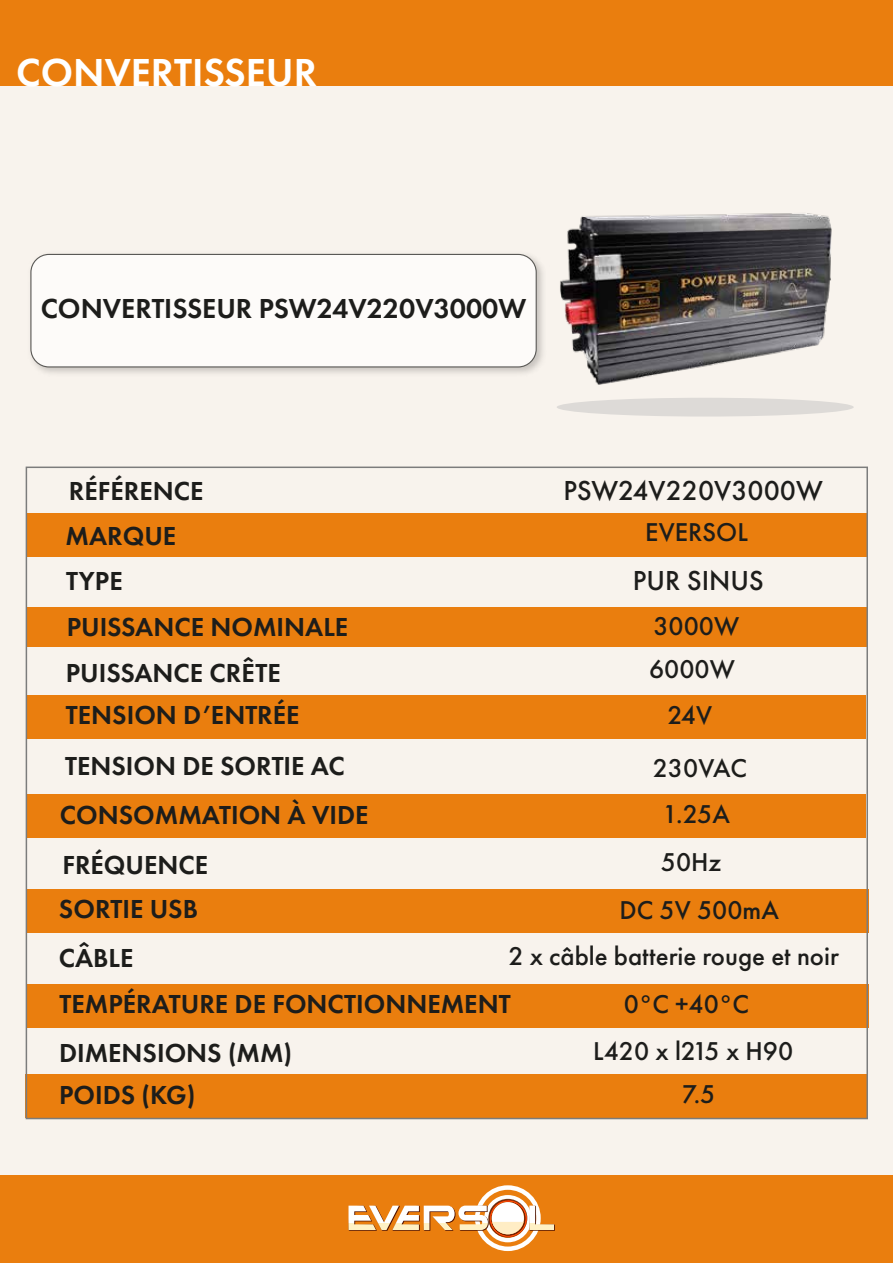
<style>
.page{position:relative;width:893px;height:1263px;background:#f8f3ed}
.page>*{position:absolute;margin:0;border:0;box-sizing:border-box;transform-origin:0 0}
.t1{font:600 40.5px "Futura PT";color:#fff}
.t2{font:600 28.5px "Futura PT";color:#1d1d1b}
.t3{font:500 28.5px "Futura PT";color:#1d1d1b}
.t4{font:600 27px "Futura PT";color:#1d1d1b}
.t5{font:500 26.7px "Futura PT";color:#1d1d1b}
</style>
<div class="page">
<div style="left:25px;top:1074px;width:842px;height:44px;background:#ea7e0e"></div>
<div style="left:27px;top:984px;width:841px;height:44px;background:#ea7e0e"></div>
<div style="left:27px;top:890px;width:841px;height:43px;background:#ea7e0e"></div>
<div style="left:0;top:1175px;width:893px;height:88px;background:#ea7e0e"></div>
<div style="left:475px;top:1185px;width:66px;height:66px;border:4px solid #fff;border-radius:50%"></div>
<div style="left:484px;top:1195px;width:47px;height:47px;border:4px solid #fff;border-radius:50%"></div>
<svg style="left:348px;top:1199px;width:207px;height:38px"></svg>
<div style="left:0;top:0;width:893px;height:86px;background:#ea7e0e"></div>
<div style="left:27px;top:794px;width:839px;height:44px;background:#ea7e0e"></div>
<div style="left:27px;top:608px;width:839px;height:39px;background:#ea7e0e"></div>
<div style="left:26px;top:513px;width:840px;height:43px;background:#ea7e0e"></div>
<div style="left:26px;top:695px;width:840px;height:44px;background:#ea7e0e"></div>
<img style="left:30px;top:253px;width:513px;height:121px">
<div style="left:31px;top:254px;width:505px;height:113px;background:#fff;border-radius:18px"></div>
<div style="left:30px;top:254px;width:507px;height:113px;border:1px solid #1d1d1b;border-radius:18px"></div>
<img style="left:557px;top:213px;width:288px;height:204px">
<h1 class="t1" style="left:16px;top:47px;width:302px">CONVERTISSEUR</h1>
<p class="t2" style="left:41px;top:291px;width:487px">CONVERTISSEUR PSW24V220V3000W</p>
<p class="t4" style="left:69px;top:474px;width:136px">RÉFÉRENCE</p>
<p class="t3" style="left:564px;top:473px;width:261px">PSW24V220V3000W</p>
<p class="t4" style="left:66px;top:519px;width:112px">MARQUE</p>
<p class="t5" style="left:645px;top:516px;width:104px">EVERSOL</p>
<p class="t4" style="left:66px;top:564px;width:58px">TYPE</p>
<p class="t4" style="left:67px;top:610px;width:283px">PUISSANCE NOMINALE</p>
<p class="t3" style="left:633px;top:563px;width:132px">PUR SINUS</p>
<p class="t5" style="left:653px;top:610px;width:87px">3000W</p>
<p class="t4" style="left:66px;top:656px;width:216px">PUISSANCE CRÊTE</p>
<p class="t5" style="left:649px;top:653px;width:87px">6000W</p>
<p class="t4" style="left:66px;top:698px;width:235px">TENSION D’ENTRÉE</p>
<p class="t5" style="left:667px;top:699px;width:46px">24V</p>
<p class="t4" style="left:65px;top:749px;width:281px">TENSION DE SORTIE AC</p>
<p class="t5" style="left:653px;top:752px;width:96px">230VAC</p>
<p class="t4" style="left:60px;top:798px;width:310px">CONSOMMATION À VIDE</p>
<p class="t5" style="left:663px;top:798px;width:69px">1.25A</p>
<p class="t4" style="left:63px;top:848px;width:147px">FRÉQUENCE</p>
<p class="t5" style="left:661px;top:846px;width:62px">50Hz</p>
<p class="t4" style="left:59px;top:892px;width:141px">SORTIE USB</p>
<p class="t5" style="left:619px;top:894px;width:161px">DC 5V 500mA</p>
<p class="t4" style="left:59px;top:941px;width:76px">CÂBLE</p>
<p class="t5" style="left:508px;top:940px;width:332px">2 x câble batterie rouge et noir</p>
<p class="t5" style="left:624px;top:988px;width:127px">0°C +40°C</p>
<p class="t5" style="left:593px;top:1034px;width:202px">L420 x l215 x H90</p>
<p class="t5" style="left:682px;top:1078px;width:35px">7.5</p>
<p class="t4" style="left:60px;top:987px;width:452px">TEMPÉRATURE DE FONCTIONNEMENT</p>
<p class="t4" style="left:59px;top:1036px;width:235px">DIMENSIONS (MM)</p>
<p class="t4" style="left:59px;top:1077px;width:138px">POIDS (KG)</p>
</div>
